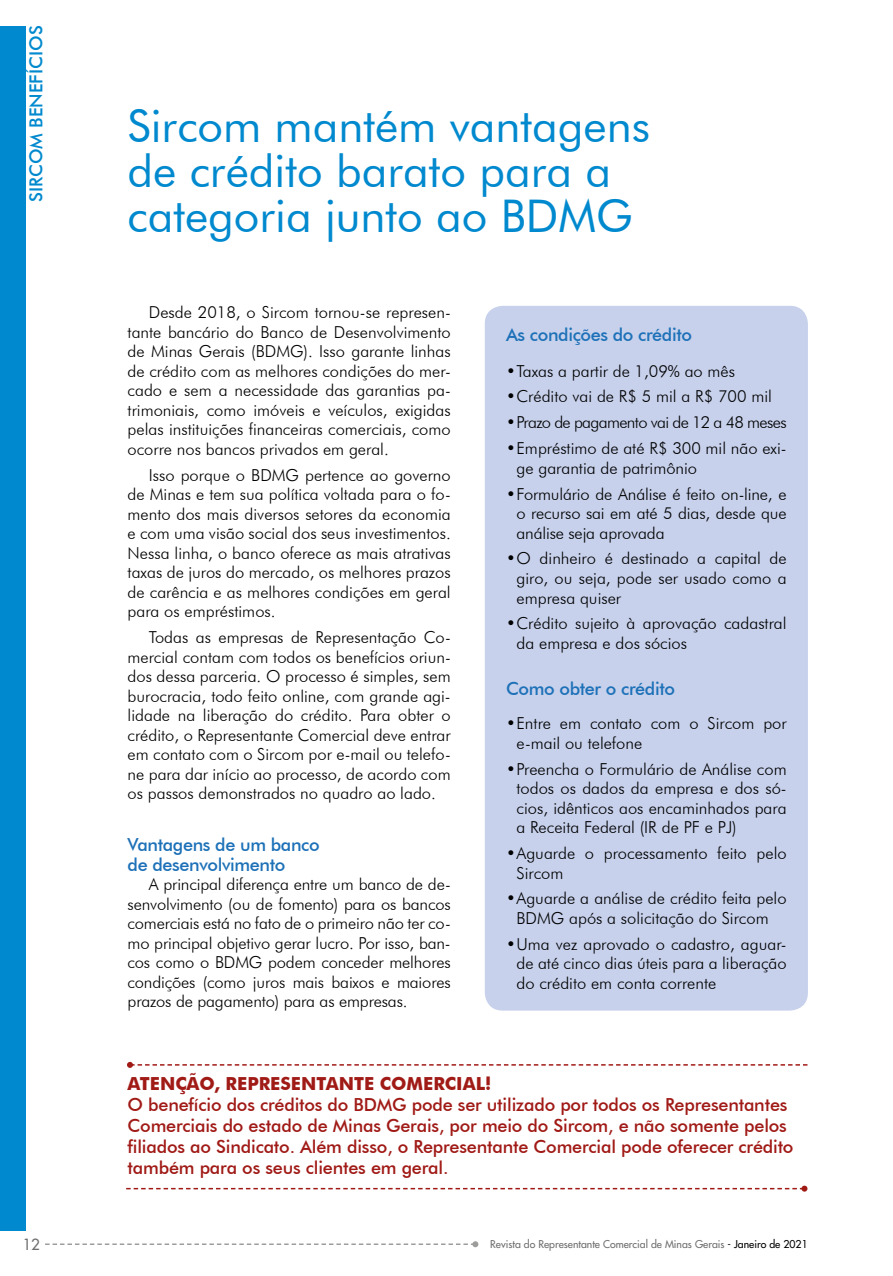
<style>
.page{position:relative;width:893px;height:1276px;background:#fff}
.page>*{position:absolute;margin:0;border:0;box-sizing:border-box;transform-origin:0 0}
.t1{font:45px/45px "Futura BT";color:#0089ce}
.t2{font:500 18px/21px "Futura BT";letter-spacing:-.01em;color:#a01a16}
.t3{font:500 18px/19.5px "Futura BT";letter-spacing:-.02em;color:#1d71b8}
.t4{font:700 18px "Futura BT";color:#a01a16}
.t5{font:500 18px "Futura BT";color:#0089ce}
.t6{font:300 16.5px/19.5px "Futura BT";color:#000;text-align:justify}
.t7{font:300 16.5px "Futura BT";letter-spacing:-.04em;color:#000}
.t8{font:15px "Futura LT";color:#706f6f}
.t9{font:10.5px "Futura LT";color:#706f6f}
.s1{color:#000}
</style>
<div class="page">
<svg style="left:45px;top:1241px;width:433px;height:6px"></svg>
<div style="left:0;top:26px;width:26px;height:1204px;background:#0089ce"></div>
<svg style="left:126px;top:1185px;width:681px;height:6px"></svg>
<svg style="left:127px;top:1062px;width:680px;height:6px"></svg>
<div style="left:485px;top:306px;width:323px;height:704px;background:#c7d1ec;border-radius:18px"></div>
<p class="t5" style="left:25px;top:202px;width:178px;rotate:-90deg">SIRCOM BENEFÍCIOS</p>
<h1 class="t1" style="left:128px;top:103px;width:524px">Sircom mantém vantagens de crédito barato para a categoria junto ao BDMG</h1>
<p class="t6" style="left:128px;top:303px;width:325px;text-indent:21px">Desde 2018, o Sircom tornou-se represen&shy;tante bancário do Banco de Desenvolvimento de Minas Gerais (BDMG). Isso garante linhas de crédito com as melhores condições do mer&shy;cado e sem a necessidade das garantias pa&shy;trimoniais, como imóveis e veículos, exigidas pelas instituições financeiras comerciais, como ocorre nos bancos privados em geral.</p>
<p class="t6" style="left:128px;top:465px;width:325px;text-indent:21px">Isso porque o BDMG pertence ao governo de Minas e tem sua política voltada para o fo&shy;mento dos mais diversos setores da economia e com uma visão social dos seus investimentos.<br>Nessa linha, o banco oferece as mais atrativas taxas de juros do mercado, os melhores prazos de carência e as melhores condições em geral para os empréstimos.</p>
<p class="t6" style="left:128px;top:627px;width:325px;text-indent:21px">Todas as empresas de Representação Co&shy;mercial contam com todos os benefícios oriun&shy;dos dessa parceria. O processo é simples, sem burocracia, todo feito online, com grande agi&shy;lidade na liberação do crédito. Para obter o crédito, o Representante Comercial deve entrar em contato com o Sircom por e-mail ou telefo&shy;ne para dar início ao processo, de acordo com os passos demonstrados no quadro ao lado.</p>
<p class="t3" style="left:128px;top:834px;width:194px">Vantagens de um banco de desenvolvimento</p>
<p class="t6" style="left:128px;top:874px;width:325px;text-indent:21px">A principal diferença entre um banco de de&shy;senvolvimento (ou de fomento) para os bancos comerciais está no fato de o primeiro não ter co&shy;mo principal objetivo gerar lucro. Por isso, ban&shy;cos como o BDMG podem conceder melhores condições (como juros mais baixos e maiores prazos de pagamento) para as empresas.</p>
<p class="t3" style="left:506px;top:324px;width:188px">As condições do crédito</p>
<p class="t6" style="left:506px;top:361px;width:231px">•Taxas a partir de 1,09% ao mês</p>
<p class="t6" style="left:506px;top:387px;width:267px">•Crédito vai de R$ 5 mil a R$ 700 mil</p>
<p class="t7" style="left:506px;top:412px;width:282px">•Prazo de pagamento vai de 12 a 48 meses</p>
<p class="t6" style="left:516px;top:438px;width:272px;text-indent:-10px">•Empréstimo de até R$ 300 mil não exi&shy;ge garantia de patrimônio</p>
<p class="t6" style="left:516px;top:484px;width:272px;text-indent:-10px">•Formulário de Análise é feito on-line, e o recurso sai em até 5 dias, desde que análise seja aprovada</p>
<p class="t6" style="left:516px;top:549px;width:272px;text-indent:-10px">•O dinheiro é destinado a capital de giro, ou seja, pode ser usado como a empresa quiser</p>
<p class="t6" style="left:516px;top:613px;width:272px;text-indent:-10px">•Crédito sujeito à aprovação cadastral da empresa e dos sócios</p>
<p class="t3" style="left:506px;top:678px;width:171px">Como obter o crédito</p>
<p class="t6" style="left:516px;top:713px;width:272px;text-indent:-10px">•Entre em contato com o Sircom por e-mail ou telefone</p>
<p class="t6" style="left:516px;top:759px;width:272px;text-indent:-10px">•Preencha o Formulário de Análise com todos os dados da empresa e dos só&shy;cios, idênticos aos encaminhados para a Receita Federal (IR de PF e PJ)</p>
<p class="t6" style="left:516px;top:843px;width:272px;text-indent:-10px">•Aguarde o processamento feito pelo<br>Sircom</p>
<p class="t6" style="left:506px;top:888px;width:282px;text-align:center">•Aguarde a análise de crédito feita pelo<br>BDMG após a solicitação do Sircom</p>
<p class="t6" style="left:516px;top:934px;width:272px;text-indent:-10px">•Uma vez aprovado o cadastro, aguar&shy;de até cinco dias úteis para a liberação do crédito em conta corrente</p>
<p class="t4" style="left:128px;top:1072px;width:365px">ATENÇÃO, REPRESENTANTE COMERCIAL!</p>
<p class="t2" style="left:128px;top:1094px;width:667px">O benefício dos créditos do BDMG pode ser utilizado por todos os Representantes Comerciais do estado de Minas Gerais, por meio do Sircom, e não somente pelos filiados ao Sindicato. Além disso, o Representante Comercial pode oferecer crédito também para os seus clientes em geral.</p>
<p class="t8" style="left:23px;top:1234px;width:19px">12</p>
<p class="t9" style="left:490px;top:1237px;width:319px">Revista do Representante Comercial de Minas Gerais <span class="s1">- Janeiro de 2021</span></p>
</div>
